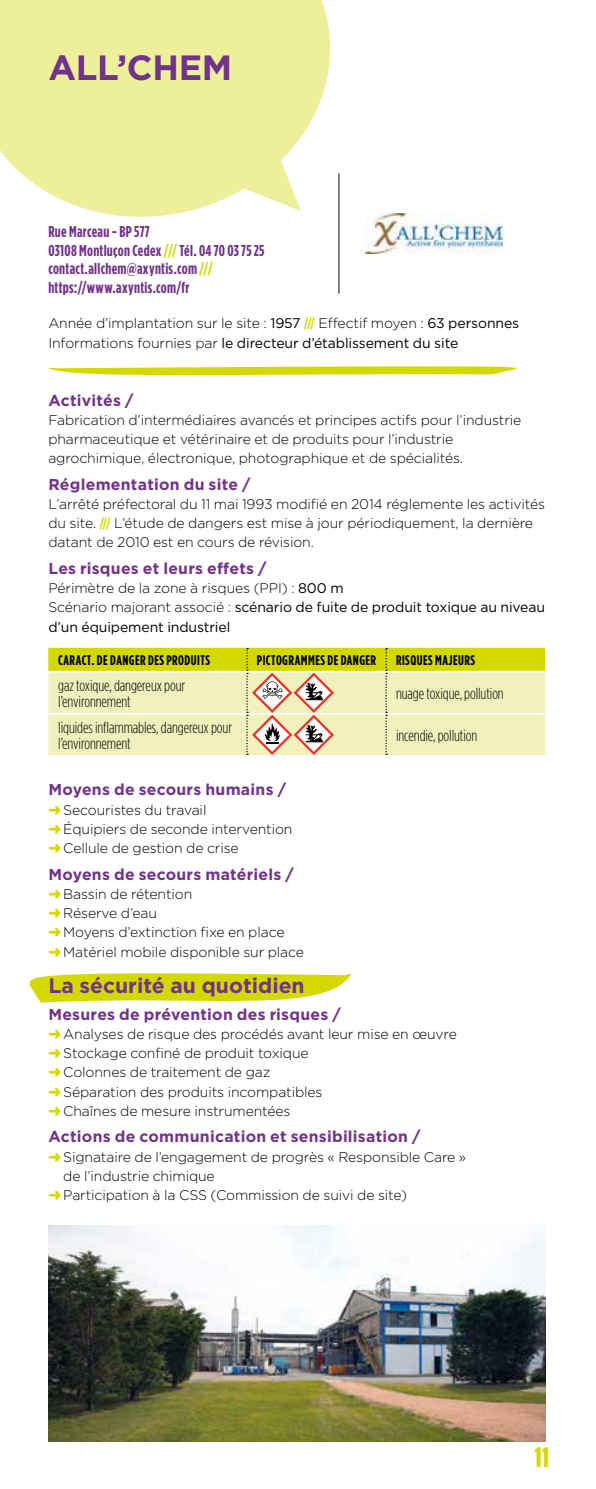
<style>
.page{position:relative;width:596px;height:1489px;background:#fff}
.page>*{position:absolute;margin:0;border:0;box-sizing:border-box;transform-origin:0 0}
.t1{font:700 35px "Gotham";letter-spacing:-.01em;color:#71328a}
.t2{font:700 28px "Tungsten";color:#d3d800}
.t3{font:700 21px "Gotham";color:#71328a}
.t4{font:700 15.75px "Gotham";letter-spacing:.015em;color:#71328a}
.t5{font:300 15.75px/15.8px "Gotham Condensed";letter-spacing:-.005em;color:#000}
.t6{font:700 15.75px/18.9px "Gotham Condensed";letter-spacing:.02em;color:#71328a}
.t7{font:300 14px/19.2px "Gotham";letter-spacing:-.01em;color:#000}
.t8{font:14px/19.2px "Gotham";letter-spacing:-.01em;color:#000}
.t9{font:700 14px "Gotham Condensed";letter-spacing:.035em;color:#000}
.s1{color:#d3d800}
.s2{font-weight:400}
.s3{font-family:"Gotham Condensed";font-weight:700;color:#d3d800}
.s4{font-weight:300}
</style>
<div class="page">
<svg style="left:0;top:0;width:331px;height:217px;background:#eff0a6"></svg>
<hr style="left:338px;top:173px;width:1px;height:120px;background:#000">
<svg style="left:48px;top:366px;width:468px;height:10px"></svg>
<svg style="left:48px;top:647px;width:496px;height:108px;background:#e8e694"></svg>
<svg style="left:29px;top:973px;width:322px;height:30px"></svg>
<img style="left:365px;top:214px;width:137px;height:39px">
<img style="left:48px;top:1225px;width:496px;height:216px">
<h1 class="t1" style="left:48px;top:44px;width:185px">ALL’CHEM</h1>
<p class="t6" style="left:48px;top:221px;width:217px">Rue Marceau - BP 577<br>03108 Montluçon Cedex <span class="s1">///</span> Tél. 04 70 03 75 25 contact.allchem@axyntis.com <span class="s1">/// </span>https://www.axyntis.com/fr</p>
<p class="t7" style="left:48px;top:313px;width:472px">Année d’implantation sur le site : <span class="s2">1957</span> <span class="s3">///</span> Effectif moyen : <span class="s2">63 personnes<br></span>Informations fournies par <span class="s2">le directeur d’établissement du site</span></p>
<p class="t4" style="left:48px;top:389px;width:86px">Activités /</p>
<p class="t7" style="left:48px;top:410px;width:474px">Fabrication d’intermédiaires avancés et principes actifs pour l’industrie pharmaceutique et vétérinaire et de produits pour l’industrie agrochimique, électronique, photographique et de spécialités.</p>
<p class="t4" style="left:48px;top:473px;width:203px">Réglementation du site /</p>
<p class="t7" style="left:48px;top:494px;width:498px">L’arrêté préfectoral du 11 mai 1993 modifié en 2014 réglemente les activités du site. <span class="s3">///</span> L’étude de dangers est mise à jour périodiquement, la dernière datant de 2010 est en cours de révision.</p>
<p class="t4" style="left:48px;top:557px;width:219px">Les risques et leurs effets /</p>
<p class="t8" style="left:48px;top:578px;width:498px"><span class="s4">Périmètre de la zone à risques (PPI) :</span> 800 m<br><span class="s4">Scénario majorant associé :</span> scénario de fuite de produit toxique au niveau d’un équipement industriel</p>
<p class="t9" style="left:58px;top:651px;width:153px">CARACT. DE DANGER DES PRODUITS</p>
<p class="t9" style="left:257px;top:651px;width:121px">PICTOGRAMMES DE DANGER</p>
<p class="t9" style="left:396px;top:651px;width:81px">RISQUES MAJEURS</p>
<p class="t5" style="left:58px;top:677px;width:128px">gaz toxique, dangereux pour l’environnement</p>
<p class="t5" style="left:396px;top:685px;width:109px">nuage toxique, pollution</p>
<p class="t5" style="left:58px;top:719px;width:175px">liquides inflammables, dangereux pour l’environnement</p>
<p class="t5" style="left:396px;top:727px;width:83px">incendie, pollution</p>
<p class="t4" style="left:48px;top:779px;width:239px">Moyens de secours humains /</p>
<p class="t7" style="left:48px;top:799px;width:245px"><span class="s1">➜</span>Secouristes du travail<br><span class="s1">➜</span>Équipiers de seconde intervention <span class="s1">➜</span>Cellule de gestion de crise</p>
<p class="t4" style="left:48px;top:863px;width:247px">Moyens de secours matériels /</p>
<p class="t7" style="left:48px;top:883px;width:257px"><span class="s1">➜</span>Bassin de rétention<br><span class="s1">➜</span>Réserve d’eau<br><span class="s1">➜</span>Moyens d’extinction fixe en place <span class="s1">➜</span>Matériel mobile disponible sur place</p>
<h3 class="t3" style="left:48px;top:971px;width:258px">La sécurité au quotidien</h3>
<p class="t4" style="left:48px;top:1003px;width:294px">Mesures de prévention des risques /</p>
<p class="t7" style="left:48px;top:1023px;width:410px"><span class="s1">➜</span>Analyses de risque des procédés avant leur mise en œuvre <span class="s1">➜</span>Stockage confiné de produit toxique<br><span class="s1">➜</span>Colonnes de traitement de gaz<br><span class="s1">➜</span>Séparation des produits incompatibles<br><span class="s1">➜</span>Chaînes de mesure instrumentées</p>
<p class="t4" style="left:48px;top:1126px;width:373px">Actions de communication et sensibilisation /</p>
<p class="t7" style="left:48px;top:1146px;width:419px"><span class="s1">➜</span>Signataire de l’engagement de progrès « Responsible Care »</p>
<p class="t7" style="left:63px;top:1165px;width:153px">de l’industrie chimique</p>
<p class="t7" style="left:48px;top:1185px;width:360px"><span class="s1">➜</span>Participation à la CSS (Commission de suivi de site)</p>
<h2 class="t2" style="left:534px;top:1441px;width:15px">11</h2>
</div>
